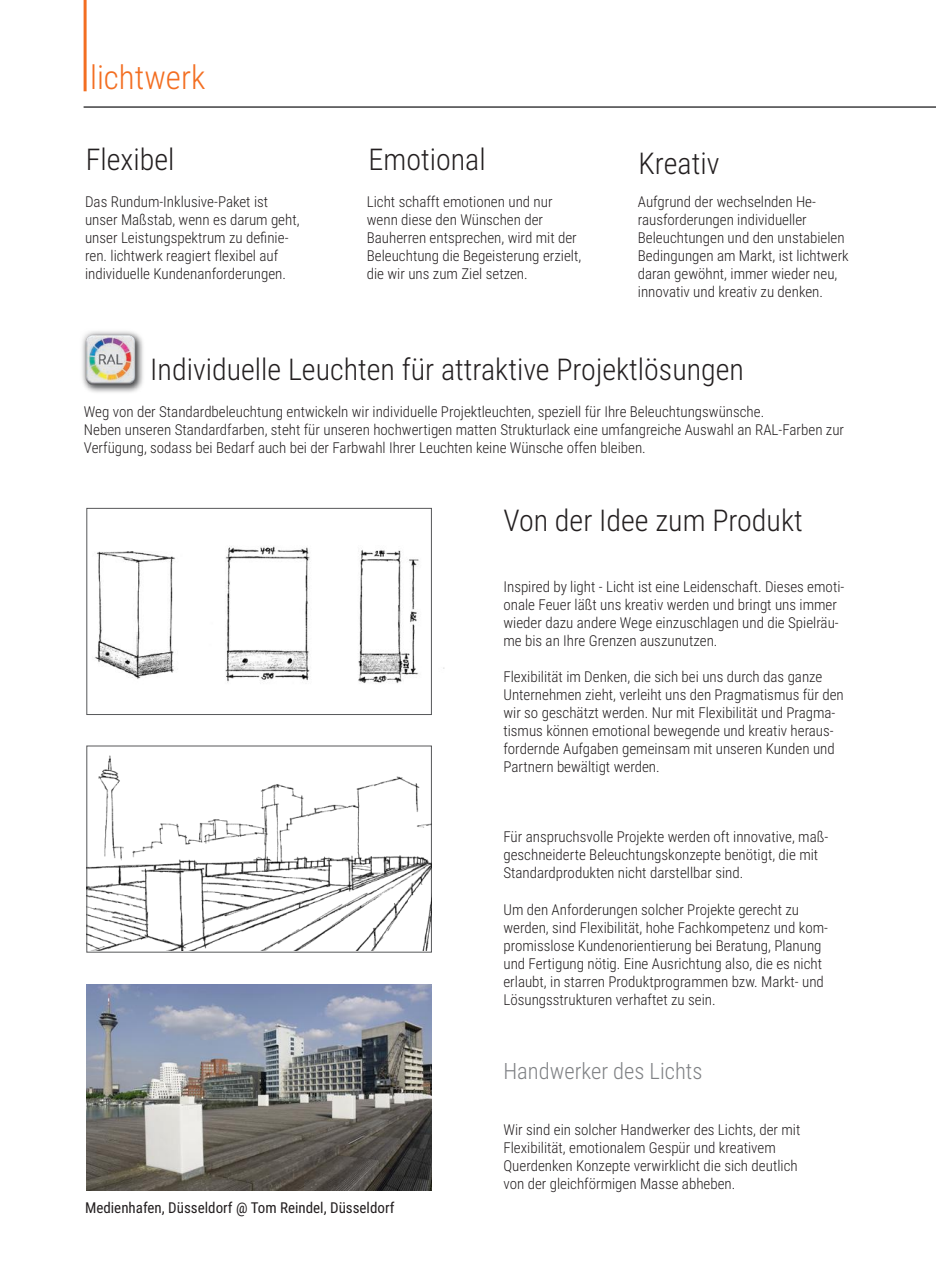
<style>
.page{position:relative;width:936px;height:1263px;background:#fff}
.page>*{position:absolute;margin:0;border:0;box-sizing:border-box;transform-origin:0 0}
.t1{font:300 33px "Roboto Condensed";color:#f36e21}
.t2{font:300 30px "Roboto Condensed";color:#231f20}
.t3{font:300 22.5px "Roboto Condensed";color:#808285}
.t4{font:300 15px/18px "Roboto Condensed";color:#231f20}
.t5{font:15px "Roboto Condensed";color:#231f20}
</style>
<div class="page">
<img style="left:86px;top:507px;width:359px;height:177px">
<img style="left:82px;top:331px;width:61px;height:62px">
<img style="left:87px;top:984px;width:344px;height:207px">
<div style="left:86px;top:746px;width:346px;height:206px;border:1px solid #57585a"></div>
<div style="left:86px;top:508px;width:346px;height:207px;border:1px solid #57585a"></div>
<img style="left:87px;top:754px;width:344px;height:196px">
<hr style="left:84px;top:0;width:3px;height:91px;background:#f36e21">
<hr style="left:84px;top:106px;width:851px;height:2px;background:#3f3f40">
<h1 class="t1" style="left:90px;top:54px;width:117px">lichtwerk</h1>
<h2 class="t2" style="left:86px;top:138px;width:90px">Flexibel</h2>
<h2 class="t2" style="left:368px;top:138px;width:119px">Emotional</h2>
<h2 class="t2" style="left:638px;top:143px;width:82px">Kreativ</h2>
<p class="t4" style="left:85px;top:192px;width:216px">Das Rundum-Inklusive-Paket ist unser Maßstab, wenn es darum geht, unser Leistungspektrum zu definie&shy;ren. lichtwerk reagiert flexibel auf individuelle Kundenanforderungen.</p>
<p class="t4" style="left:367px;top:192px;width:216px">Licht schafft emotionen und nur wenn diese den Wünschen der<br>Bauherren entsprechen, wird mit der<br>Beleuchtung die Begeisterung erzielt, die wir uns zum Ziel setzen.</p>
<p class="t4" style="left:638px;top:192px;width:212px">Aufgrund der wechselnden He&shy;rausforderungen individueller Beleuchtungen und den unstabielen Bedingungen am Markt, ist lichtwerk daran gewöhnt, immer wieder neu, innovativ und kreativ zu denken.</p>
<h2 class="t2" style="left:150px;top:349px;width:595px">Individuelle Leuchten für attraktive Projektlösungen</h2>
<p class="t4" style="left:84px;top:402px;width:761px">Weg von der Standardbeleuchtung entwickeln wir individuelle Projektleuchten, speziell für Ihre Beleuchtungswünsche.<br>Neben unseren Standardfarben, steht für unseren hochwertigen matten Strukturlack eine umfangreiche Auswahl an RAL-Farben zur<br>Verfügung, sodass bei Bedarf auch bei der Farbwahl Ihrer Leuchten keine Wünsche offen bleiben.</p>
<h2 class="t2" style="left:503px;top:499px;width:301px">Von der Idee zum Produkt</h2>
<p class="t4" style="left:503px;top:577px;width:342px">Inspired by light - Licht ist eine Leidenschaft. Dieses emoti&shy;onale Feuer läßt uns kreativ werden und bringt uns immer wieder dazu andere Wege einzuschlagen und die Spielräu&shy;me bis an Ihre Grenzen auszunutzen.</p>
<p class="t4" style="left:503px;top:667px;width:342px">Flexibilität im Denken, die sich bei uns durch das ganze Unternehmen zieht, verleiht uns den Pragmatismus für den wir so geschätzt werden. Nur mit Flexibilität und Pragma&shy;tismus können emotional bewegende und kreativ heraus&shy;fordernde Aufgaben gemeinsam mit unseren Kunden und Partnern bewältigt werden.</p>
<p class="t4" style="left:503px;top:827px;width:326px">Für anspruchsvolle Projekte werden oft innovative, maß&shy;geschneiderte Beleuchtungskonzepte benötigt, die mit<br>Standardprodukten nicht darstellbar sind.</p>
<p class="t4" style="left:503px;top:899px;width:326px">Um den Anforderungen solcher Projekte gerecht zu werden, sind Flexibilität, hohe Fachkompetenz und kom&shy;promisslose Kundenorientierung bei Beratung, Planung und Fertigung nötig. Eine Ausrichtung also, die es nicht erlaubt, in starren Produktprogrammen bzw. Markt- und Lösungsstrukturen verhaftet zu sein.</p>
<h3 class="t3" style="left:503px;top:1055px;width:200px">Handwerker des Lichts</h3>
<p class="t5" style="left:85px;top:1197px;width:311px">Medienhafen, Düsseldorf @ Tom Reindel, Düsseldorf</p>
<p class="t4" style="left:503px;top:1120px;width:298px">Wir sind ein solcher Handwerker des Lichts, der mit Flexibilität, emotionalem Gespür und kreativem Querdenken Konzepte verwirklicht die sich deutlich von der gleichförmigen Masse abheben.</p>
</div>
